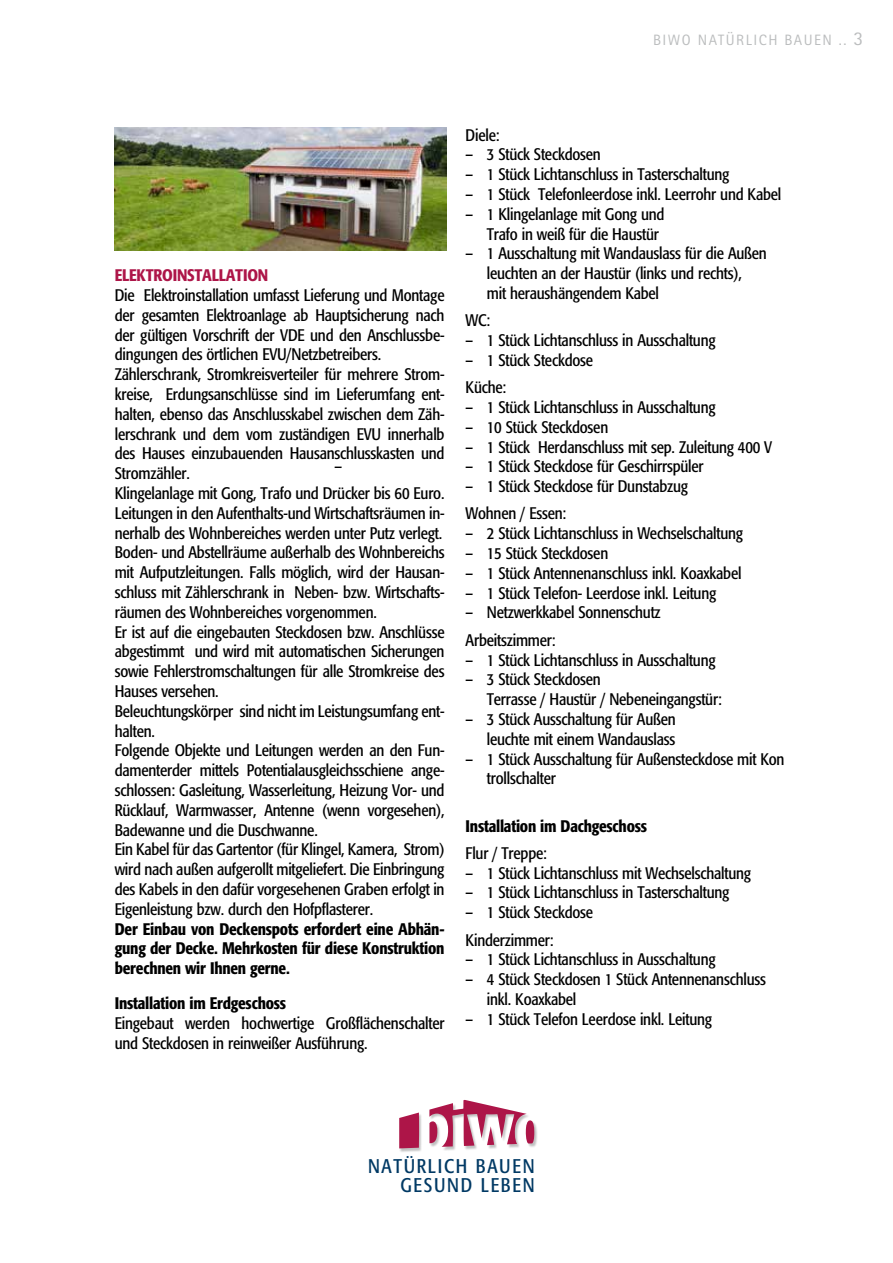
<style>
.page{position:relative;width:893px;height:1263px;background:#fff}
.page>*{position:absolute;margin:0;border:0;box-sizing:border-box;transform-origin:0 0}
.t1{font:19.5px/19.5px "FO16 C";letter-spacing:.1em;color:#003964;text-align:right}
.t2{font:16.5px/19.8px "FO16 C";color:#000}
.t3{font:16.5px/19.8px "FO16 MC";color:#000;text-align:justify}
.t4{font:16.5px "FO16 MC";color:#ad1548}
.t5{font:15px "Rotis Sans Serif";letter-spacing:.1em;color:#bbbdbe}
.s1{font-size:19.5px}
</style>
<div class="page">
<div style="left:399px;top:1100px;width:139px;height:52px;background:#000;opacity:.25"></div>
<svg style="left:399px;top:1100px;width:135px;height:48px"></svg>
<img style="left:115px;top:128px;width:331px;height:123px">
<p class="t5" style="left:653px;top:31px;width:212px">BIWO NATÜRLICH BAUEN .. <span class="s1">3</span></p>
<p class="t4" style="left:115px;top:265px;width:155px">ELEKTROINSTALLATION</p>
<p class="t2" style="left:115px;top:285px;width:331px">Die Elektroinstallation umfasst Lieferung und Montage der gesamten Elektroanlage ab Hauptsicherung nach der gültigen Vorschrift der VDE und den Anschlussbe&shy;dingungen des örtlichen EVU/Netzbetreibers.<br>Zählerschrank, Stromkreisverteiler für mehrere Strom&shy;kreise, Erdungsanschlüsse sind im Lieferumfang ent&shy;halten, ebenso das Anschlusskabel zwischen dem Zäh&shy;lerschrank und dem vom zuständigen EVU innerhalb des Hauses einzubauenden Hausanschlusskasten und Stromzähler.<br>Klingelanlage mit Gong, Trafo und Drücker bis 60 Euro.<br>Leitungen in den Aufenthalts-und Wirtschaftsräumen in&shy;nerhalb des Wohnbereiches werden unter Putz verlegt.<br>Boden- und Abstellräume außerhalb des Wohnbereichs mit Aufputzleitungen. Falls möglich, wird der Hausan&shy;schluss mit Zählerschrank in Neben- bzw. Wirtschafts&shy;räumen des Wohnbereiches vorgenommen.<br>Er ist auf die eingebauten Steckdosen bzw. Anschlüsse abgestimmt und wird mit automatischen Sicherungen sowie Fehlerstromschaltungen für alle Stromkreise des Hauses versehen.<br>Beleuchtungskörper sind nicht im Leistungsumfang ent&shy;halten.<br>Folgende Objekte und Leitungen werden an den Fun&shy;damenterder mittels Potentialausgleichsschiene ange&shy;schlossen: Gasleitung, Wasserleitung, Heizung Vor- und Rücklauf, Warmwasser, Antenne (wenn vorgesehen), Badewanne und die Duschwanne.<br>Ein Kabel für das Gartentor (für Klingel, Kamera, Strom) wird nach außen aufgerollt mitgeliefert. Die Einbringung des Kabels in den dafür vorgesehenen Graben erfolgt in Eigenleistung bzw. durch den Hofpflasterer.</p>
<p class="t3" style="left:115px;top:918px;width:331px">Der Einbau von Deckenspots erfordert eine Abhän&shy;gung der Decke. Mehrkosten für diese Konstruktion berechnen wir Ihnen gerne.</p>
<p class="t3" style="left:115px;top:993px;width:173px">Installation im Erdgeschoss</p>
<p class="t2" style="left:115px;top:1013px;width:331px">Eingebaut werden hochwertige Großflächenschalter und Steckdosen in reinweißer Ausführung.</p>
<p class="t2" style="left:334px;top:456px;width:9px">–</p>
<p class="t2" style="left:466px;top:125px;width:35px">Diele:</p>
<p class="t2" style="left:466px;top:144px;width:137px">– 3 Stück Steckdosen</p>
<p class="t2" style="left:466px;top:164px;width:265px">– 1 Stück Lichtanschluss in Tasterschaltung</p>
<p class="t2" style="left:466px;top:184px;width:317px">– 1 Stück Telefonleerdose inkl. Leerrohr und Kabel</p>
<p class="t2" style="left:487px;top:204px;width:179px;text-indent:-21px">– 1 Klingelanlage mit Gong und<br>Trafo in weiß für die Haustür</p>
<p class="t2" style="left:487px;top:243px;width:281px;text-indent:-21px">– 1 Ausschaltung mit Wandauslass für die Außen leuchten an der Haustür (links und rechts),<br>mit heraushängendem Kabel</p>
<p class="t2" style="left:466px;top:310px;width:26px">WC:</p>
<p class="t2" style="left:466px;top:330px;width:251px">– 1 Stück Lichtanschluss in Ausschaltung</p>
<p class="t2" style="left:466px;top:346px;width:129px;line-height:27.3px">– 1 Stück Steckdose<br>Küche:</p>
<p class="t2" style="left:466px;top:397px;width:251px">– 1 Stück Lichtanschluss in Ausschaltung</p>
<p class="t2" style="left:466px;top:417px;width:144px">– 10 Stück Steckdosen</p>
<p class="t2" style="left:466px;top:437px;width:308px">– 1 Stück Herdanschluss mit sep. Zuleitung 400 V</p>
<p class="t2" style="left:466px;top:456px;width:239px">– 1 Stück Steckdose für Geschirrspüler</p>
<p class="t2" style="left:466px;top:472px;width:224px;line-height:27.3px">– 1 Stück Steckdose für Dunstabzug<br>Wohnen / Essen:</p>
<p class="t2" style="left:466px;top:523px;width:279px">– 2 Stück Lichtanschluss in Wechselschaltung</p>
<p class="t2" style="left:466px;top:543px;width:144px">– 15 Stück Steckdosen</p>
<p class="t2" style="left:466px;top:563px;width:277px">– 1 Stück Antennenanschluss inkl. Koaxkabel</p>
<p class="t2" style="left:466px;top:583px;width:252px">– 1 Stück Telefon- Leerdose inkl. Leitung</p>
<p class="t2" style="left:466px;top:599px;width:196px;line-height:27.3px">– Netzwerkkabel Sonnenschutz<br>Arbeitszimmer:</p>
<p class="t2" style="left:466px;top:650px;width:251px">– 1 Stück Lichtanschluss in Ausschaltung</p>
<p class="t2" style="left:487px;top:669px;width:236px;text-indent:-21px">– 3 Stück Steckdosen<br>Terrasse / Haustür / Nebeneingangstür:</p>
<p class="t2" style="left:466px;top:709px;width:211px;text-align:right">– 3 Stück Ausschaltung für Außen leuchte mit einem Wandauslass</p>
<p class="t2" style="left:487px;top:749px;width:299px;text-indent:-21px">– 1 Stück Ausschaltung für Außensteckdose mit Kon trollschalter</p>
<p class="t3" style="left:466px;top:815px;width:183px">Installation im Dachgeschoss</p>
<p class="t2" style="left:466px;top:843px;width:83px">Flur / Treppe:</p>
<p class="t2" style="left:466px;top:863px;width:287px">– 1 Stück Lichtanschluss mit Wechselschaltung</p>
<p class="t2" style="left:466px;top:882px;width:265px">– 1 Stück Lichtanschluss in Tasterschaltung</p>
<p class="t2" style="left:466px;top:898px;width:129px;line-height:27.3px">– 1 Stück Steckdose<br>Kinderzimmer:</p>
<p class="t2" style="left:466px;top:949px;width:251px">– 1 Stück Lichtanschluss in Ausschaltung</p>
<p class="t2" style="left:487px;top:969px;width:280px;text-indent:-21px">– 4 Stück Steckdosen 1 Stück Antennenanschluss inkl. Koaxkabel</p>
<p class="t2" style="left:466px;top:1009px;width:248px">– 1 Stück Telefon Leerdose inkl. Leitung</p>
<p class="t1" style="left:368px;top:1156px;width:168px">NATÜRLICH BAUEN<br>GESUND LEBEN</p>
</div>
